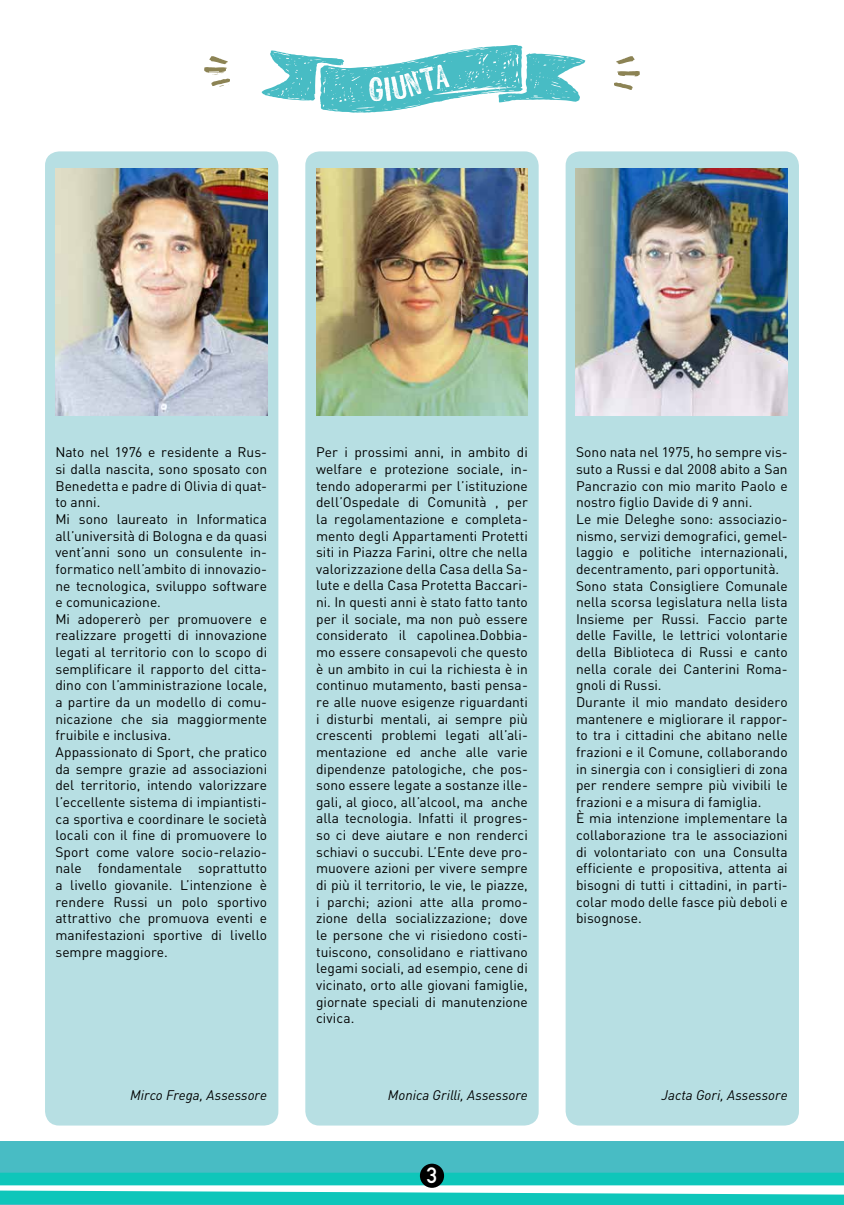
<style>
.page{position:relative;width:844px;height:1205px;background:#fff}
.page>*{position:absolute;margin:0;border:0;box-sizing:border-box;transform-origin:0 0}
.t1{font:700 21.88px "DIN Alternate";color:#fff}
.t2{font:13.75px/16.6px "DINOT";color:#000}
.t3{font:italic 13.75px "DINOT";color:#000}
</style>
<div class="page">
<div style="left:0;top:1141px;width:843px;height:64px;background:#48bcc4"></div>
<svg style="left:0;top:1172px;width:843px;height:33px;background:#44d2c9"></svg>
<svg style="left:614px;top:82px;width:18px;height:8px"></svg>
<svg style="left:616px;top:56px;width:18px;height:8px"></svg>
<svg style="left:617px;top:71px;width:23px;height:5px"></svg>
<svg style="left:204px;top:56px;width:26px;height:31px"></svg>
<div style="left:420px;top:1163px;width:24px;height:25px;background:#000;border-radius:50%"></div>
<div style="left:45px;top:151px;width:233px;height:974px;background:#b7dfe3;border-radius:14px"></div>
<div style="left:565px;top:151px;width:233px;height:974px;background:#b7dfe3;border-radius:14px"></div>
<div style="left:305px;top:151px;width:233px;height:974px;background:#b7dfe3;border-radius:14px"></div>
<img style="left:55px;top:169px;width:212px;height:246px">
<img style="left:576px;top:169px;width:211px;height:246px">
<img style="left:316px;top:169px;width:211px;height:246px">
<svg style="left:261px;top:45px;width:324px;height:68px"></svg>
<p class="t2" style="left:55px;top:444px;width:213px">Nato nel 1976 e residente a Rus&shy;si dalla nascita, sono sposato con<br>Benedetta e padre di Olivia di quat&shy;to anni.<br>Mi sono laureato in Informatica all’università di Bologna e da quasi vent’anni sono un consulente in&shy;formatico nell’ambito di innovazio&shy;ne tecnologica, sviluppo software e comunicazione.<br>Mi adopererò per promuovere e realizzare progetti di innovazione legati al territorio con lo scopo di semplificare il rapporto del citta&shy;dino con l’amministrazione locale, a partire da un modello di comu&shy;nicazione che sia maggiormente fruibile e inclusiva.<br>Appassionato di Sport, che pratico da sempre grazie ad associazioni del territorio, intendo valorizzare l’eccellente sistema di impiantisti&shy;ca sportiva e coordinare le società locali con il fine di promuovere lo<br>Sport come valore socio-relazio&shy;nale fondamentale soprattutto a livello giovanile. L’intenzione è rendere Russi un polo sportivo attrattivo che promuova eventi e manifestazioni sportive di livello sempre maggiore.</p>
<p class="t3" style="left:130px;top:1087px;width:138px">Mirco Frega, Assessore</p>
<p class="t2" style="left:316px;top:444px;width:213px;text-align:justify">Per i prossimi anni, in ambito di welfare e protezione sociale, in&shy;tendo adoperarmi per l’istituzione dell’Ospedale di Comunità , per la regolamentazione e completa&shy;mento degli Appartamenti Protetti siti in Piazza Farini, oltre che nella valorizzazione della Casa della Sa&shy;lute e della Casa Protetta Baccari&shy;ni. In questi anni è stato fatto tanto per il sociale, ma non può essere considerato il capolinea.Dobbia&shy;mo essere consapevoli che questo è un ambito in cui la richiesta è in continuo mutamento, basti pensa&shy;re alle nuove esigenze riguardanti i disturbi mentali, ai sempre più crescenti problemi legati all’ali&shy;mentazione ed anche alle varie dipendenze patologiche, che pos&shy;sono essere legate a sostanze ille&shy;gali, al gioco, all’alcool, ma anche alla tecnologia. Infatti il progres&shy;so ci deve aiutare e non renderci schiavi o succubi. L’Ente deve pro&shy;muovere azioni per vivere sempre di più il territorio, le vie, le piazze, i parchi; azioni atte alla promo&shy;zione della socializzazione; dove le persone che vi risiedono costi&shy;tuiscono, consolidano e riattivano legami sociali, ad esempio, cene di vicinato, orto alle giovani famiglie, giornate speciali di manutenzione civica.</p>
<p class="t3" style="left:388px;top:1087px;width:141px">Monica Grilli, Assessore</p>
<h1 class="t1" style="left:427px;top:1159px;width:12px">3</h1>
<p class="t2" style="left:576px;top:444px;width:213px">Sono nata nel 1975, ho sempre vis&shy;suto a Russi e dal 2008 abito a San<br>Pancrazio con mio marito Paolo e nostro figlio Davide di 9 anni.<br>Le mie Deleghe sono: associazio&shy;nismo, servizi demografici, gemel&shy;laggio e politiche internazionali, decentramento, pari opportunità.<br>Sono stata Consigliere Comunale nella scorsa legislatura nella lista<br>Insieme per Russi. Faccio parte delle Faville, le lettrici volontarie della Biblioteca di Russi e canto nella corale dei Canterini Roma&shy;gnoli di Russi.<br>Durante il mio mandato desidero mantenere e migliorare il rappor&shy;to tra i cittadini che abitano nelle frazioni e il Comune, collaborando in sinergia con i consiglieri di zona per rendere sempre più vivibili le frazioni e a misura di famiglia.<br>È mia intenzione implementare la collaborazione tra le associazioni di volontariato con una Consulta efficiente e propositiva, attenta ai bisogni di tutti i cittadini, in parti&shy;colar modo delle fasce più deboli e bisognose.</p>
<p class="t3" style="left:661px;top:1087px;width:127px">Jacta Gori, Assessore</p>
</div>
